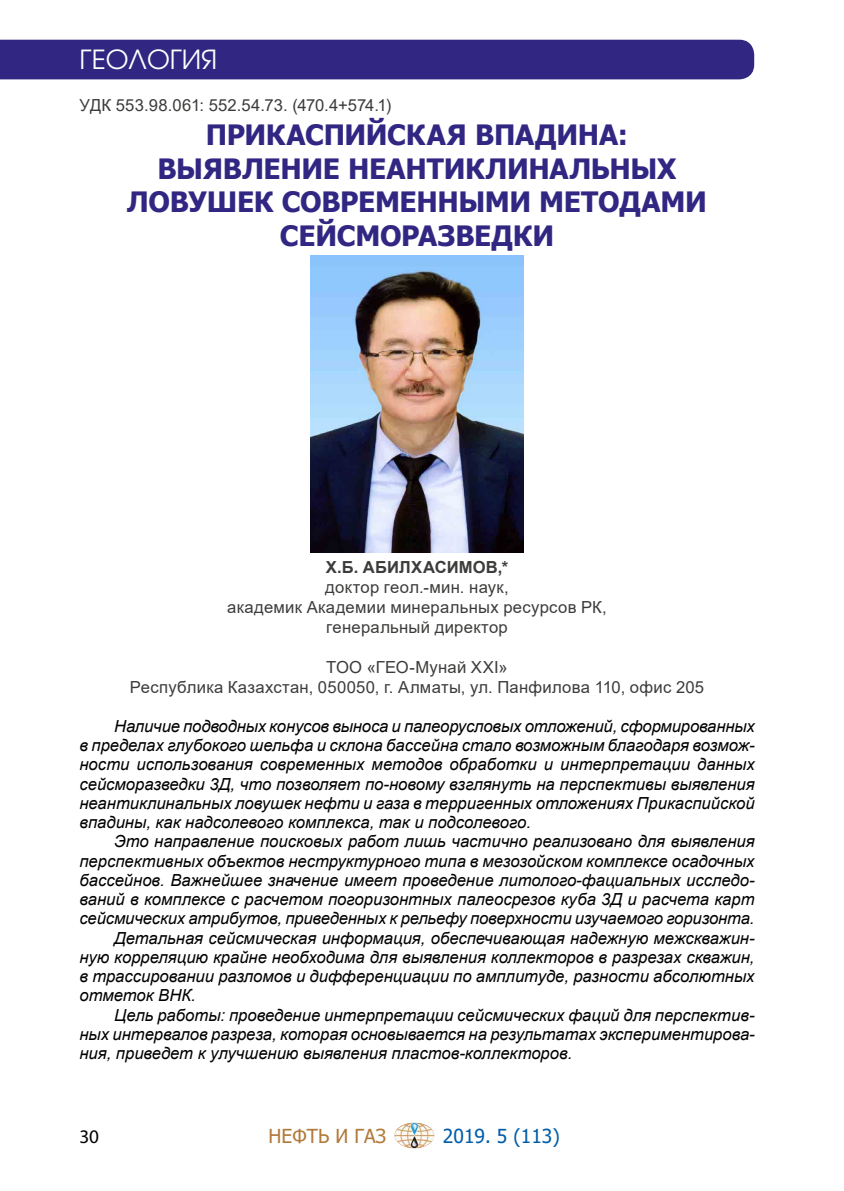
<style>
.page{position:relative;width:844px;height:1191px;background:#fff}
.page>*{position:absolute;margin:0;border:0;box-sizing:border-box;transform-origin:0 0}
.t1{font:700 28px/33.6px "Tahoma";letter-spacing:-.01em;color:#312783;text-align:center}
.t2{font:26.25px "DS Avant Garde";color:#fff}
.t3{font:19.25px "Tahoma";color:#005da9}
.t4{font:19.25px "Tahoma";color:#b17a39}
.t5{font:19.25px "Myriad Pro";color:#000}
.t6{font:italic 16.62px/19.2px "Arial";color:#000;text-align:justify}
.t7{font:16.62px/19.9px "Arial";letter-spacing:.015em;color:#3c3c3b;text-align:center}
.t8{font:700 16.62px "Arial";letter-spacing:.01em;color:#3c3c3b}
</style>
<div class="page">
<div style="left:0;top:40px;width:754px;height:39px;background:#312783"></div>
<img style="left:310px;top:255px;width:213px;height:298px">
<img style="left:394px;top:1122px;width:41px;height:26px">
<h2 class="t2" style="left:80px;top:45px;width:139px">ГЕОЛОГИЯ</h2>
<p class="t7" style="left:80px;top:95px;width:313px">УДК 553.98.061: 552.54.73. (470.4+574.1)</p>
<h1 class="t1" style="left:127px;top:119px;width:581px">ПРИКАСПИЙСКАЯ ВПАДИНА:<br>ВЫЯВЛЕНИЕ НЕАНТИКЛИНАЛЬНЫХ<br>ЛОВУШЕК СОВРЕМЕННЫМИ МЕТОДАМИ<br>СЕЙСМОРАЗВЕДКИ</h1>
<p class="t8" style="left:325px;top:555px;width:184px">Х.Б. АБИЛХАСИМОВ,*</p>
<p class="t7" style="left:227px;top:577px;width:381px">доктор геол.-мин. наук,<br>академик Академии минеральных ресурсов РК, генеральный директор</p>
<p class="t7" style="left:130px;top:656px;width:575px">ТОО «ГЕО-Мунай XXI»<br>Республика Казахстан, 050050, г. Алматы, ул. Панфилова 110, офис 205</p>
<p class="t6" style="left:79px;top:716px;width:676px;text-indent:35px">Наличие подводных конусов выноса и палеорусловых отложений, сформированных в пределах глубокого шельфа и склона бассейна стало возможным благодаря возмож&shy;ности использования современных методов обработки и интерпретации данных сейсморазведки 3Д, что позволяет по-новому взглянуть на перспективы выявления неантиклинальных ловушек нефти и газа в терригенных отложениях Прикаспийской впадины, как надсолевого комплекса, так и подсолевого.</p>
<p class="t6" style="left:114px;top:832px;width:641px">Это направление поисковых работ лишь частично реализовано для выявления</p>
<p class="t6" style="left:79px;top:851px;width:676px">перспективных объектов неструктурного типа в мезозойском комплексе осадочных</p>
<p class="t6" style="left:79px;top:870px;width:676px">бассейнов. Важнейшее значение имеет проведение литолого-фациальных исследо-</p>
<p class="t6" style="left:79px;top:890px;width:676px">ваний в комплексе с расчетом погоризонтных палеосрезов куба 3Д и расчета карт</p>
<p class="t6" style="left:79px;top:909px;width:676px">сейсмических атрибутов, приведенных к рельефу поверхности изучаемого горизонта.</p>
<p class="t6" style="left:114px;top:928px;width:641px">Детальная сейсмическая информация, обеспечивающая надежную межскважин-</p>
<p class="t6" style="left:79px;top:947px;width:676px">ную корреляцию крайне необходима для выявления коллекторов в разрезах скважин,</p>
<p class="t6" style="left:79px;top:967px;width:676px">в трассировании разломов и дифференциации по амплитуде, разности абсолютных</p>
<p class="t6" style="left:79px;top:986px;width:118px">отметок ВНК.</p>
<p class="t6" style="left:114px;top:1005px;width:641px">Цель работы: проведение интерпретации сейсмических фаций для перспектив-</p>
<p class="t6" style="left:79px;top:1024px;width:676px">ных интервалов разреза, которая основывается на результатах экспериментирова-</p>
<p class="t6" style="left:79px;top:1044px;width:494px">ния, приведет к улучшению выявления пластов-коллекторов.</p>
<p class="t5" style="left:79px;top:1124px;width:21px">30</p>
<p class="t4" style="left:268px;top:1122px;width:119px">НЕФТЬ И ГАЗ</p>
<p class="t3" style="left:443px;top:1122px;width:118px">2019. 5 (113)</p>
</div>
